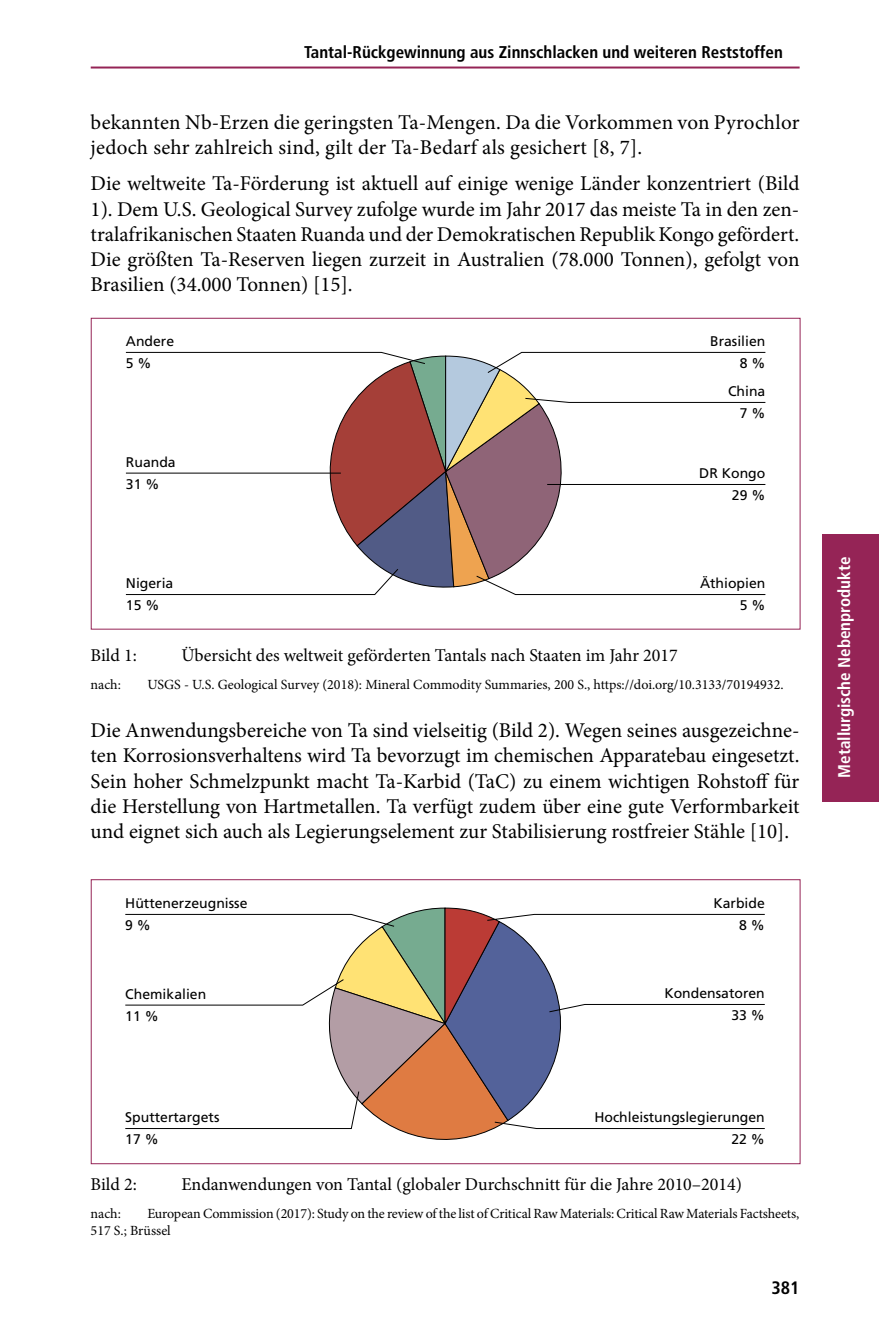
<style>
.page{position:relative;width:879px;height:1333px;background:#fff}
.page>*{position:absolute;margin:0;border:0;box-sizing:border-box;transform-origin:0 0}
.t1{font:21px/25.2px "Minion Pro";color:#000;text-align:justify}
.t2{font:18px "Minion Pro";color:#000}
.t3{font:700 condensed 18px "Frutiger";color:#000}
.t4{font:700 condensed 17px "Frutiger";color:#000}
.t5{font:700 condensed 17px "Frutiger";color:#fff}
.t6{font:14px/16.8px "Minion Pro";letter-spacing:-.005em;color:#000}
.t7{font:14px/22px "Frutiger";color:#000;text-align:right}
</style>
<div class="page">
<hr style="left:91px;top:66px;width:708px;height:2px;background:#952456">
<div style="left:822px;top:534px;width:57px;height:267px;background:#952456"></div>
<svg style="left:126px;top:351px;width:190px;height:244px"></svg>
<svg style="left:316px;top:351px;width:449px;height:244px"></svg>
<svg style="left:125px;top:913px;width:197px;height:216px"></svg>
<svg style="left:322px;top:907px;width:443px;height:233px"></svg>
<p class="t4" style="left:304px;top:42px;width:480px">Tantal-Rückgewinnung aus Zinnschlacken und weiteren Reststoffen</p>
<p class="t1" style="left:91px;top:109px;width:710px">bekannten Nb-Erzen die geringsten Ta-Mengen. Da die Vorkommen von Pyrochlor jedoch sehr zahlreich sind, gilt der Ta-Bedarf als gesichert [8, 7].</p>
<p class="t1" style="left:91px;top:171px;width:710px">Die weltweite Ta-Förderung ist aktuell auf einige wenige Länder konzentriert (Bild 1). Dem U.S. Geological Survey zufolge wurde im Jahr 2017 das meiste Ta in den zen&shy;tralafrikanischen Staaten Ruanda und der Demokratischen Republik Kongo gefördert.<br>Die größten Ta-Reserven liegen zurzeit in Australien (78.000 Tonnen), gefolgt von Brasilien (34.000 Tonnen) [15].</p>
<p class="t7" style="left:126px;top:330px;width:50px;text-align:left">Andere<br>5 %</p>
<p class="t7" style="left:126px;top:451px;width:51px;text-align:left">Ruanda<br>31 %</p>
<p class="t7" style="left:126px;top:572px;width:49px;text-align:left">Nigeria<br>15 %</p>
<p class="t7" style="left:710px;top:330px;width:57px">Brasilien<br>8 %</p>
<p class="t7" style="left:728px;top:380px;width:39px">China<br>7 %</p>
<p class="t7" style="left:699px;top:462px;width:68px">DR Kongo<br>29 %</p>
<p class="t7" style="left:700px;top:572px;width:67px">Äthiopien<br>5 %</p>
<p class="t2" style="left:91px;top:643px;width:48px">Bild 1:</p>
<p class="t2" style="left:181px;top:643px;width:498px">Übersicht des weltweit geförderten Tantals nach Staaten im Jahr 2017</p>
<p class="t6" style="left:91px;top:676px;width:32px">nach:</p>
<p class="t6" style="left:147px;top:676px;width:638px">USGS - U.S. Geological Survey (2018): Mineral Commodity Summaries, 200 S., https://doi.org/10.3133/70194932.</p>
<p class="t1" style="left:91px;top:718px;width:710px">Die Anwendungsbereiche von Ta sind vielseitig (Bild 2). Wegen seines ausgezeichne&shy;ten Korrosionsverhaltens wird Ta bevorzugt im chemischen Apparatebau eingesetzt.<br>Sein hoher Schmelzpunkt macht Ta-Karbid (TaC) zu einem wichtigen Rohstoff für die Herstellung von Hartmetallen. Ta verfügt zudem über eine gute Verformbarkeit und eignet sich auch als Legierungselement zur Stabilisierung rostfreier Stähle [10].</p>
<p class="t7" style="left:125px;top:892px;width:124px;text-align:left">Hüttenerzeugnisse<br>9 %</p>
<p class="t7" style="left:713px;top:892px;width:53px">Karbide<br>8 %</p>
<p class="t7" style="left:125px;top:983px;width:82px;text-align:left">Chemikalien<br>11 %</p>
<p class="t7" style="left:664px;top:982px;width:102px">Kondensatoren<br>33 %</p>
<p class="t7" style="left:125px;top:1106px;width:96px;text-align:left">Sputtertargets<br>17 %</p>
<p class="t7" style="left:594px;top:1106px;width:172px">Hochleistungslegierungen<br>22 %</p>
<p class="t2" style="left:91px;top:1172px;width:48px">Bild 2:</p>
<p class="t2" style="left:181px;top:1172px;width:562px">Endanwendungen von Tantal (globaler Durchschnitt für die Jahre 2010–2014)</p>
<p class="t6" style="left:91px;top:1205px;width:32px">nach:</p>
<p class="t6" style="left:91px;top:1205px;width:710px;text-indent:57px">European Commission (2017): Study on the review of the list of Critical Raw Materials: Critical Raw Materials Factsheets,<br>517 S.; Brüssel</p>
<p class="t3" style="left:771px;top:1276px;width:30px">381</p>
<p class="t5" style="left:834px;top:777px;width:222px;rotate:-90deg">Metallurgische Nebenprodukte</p>
</div>
